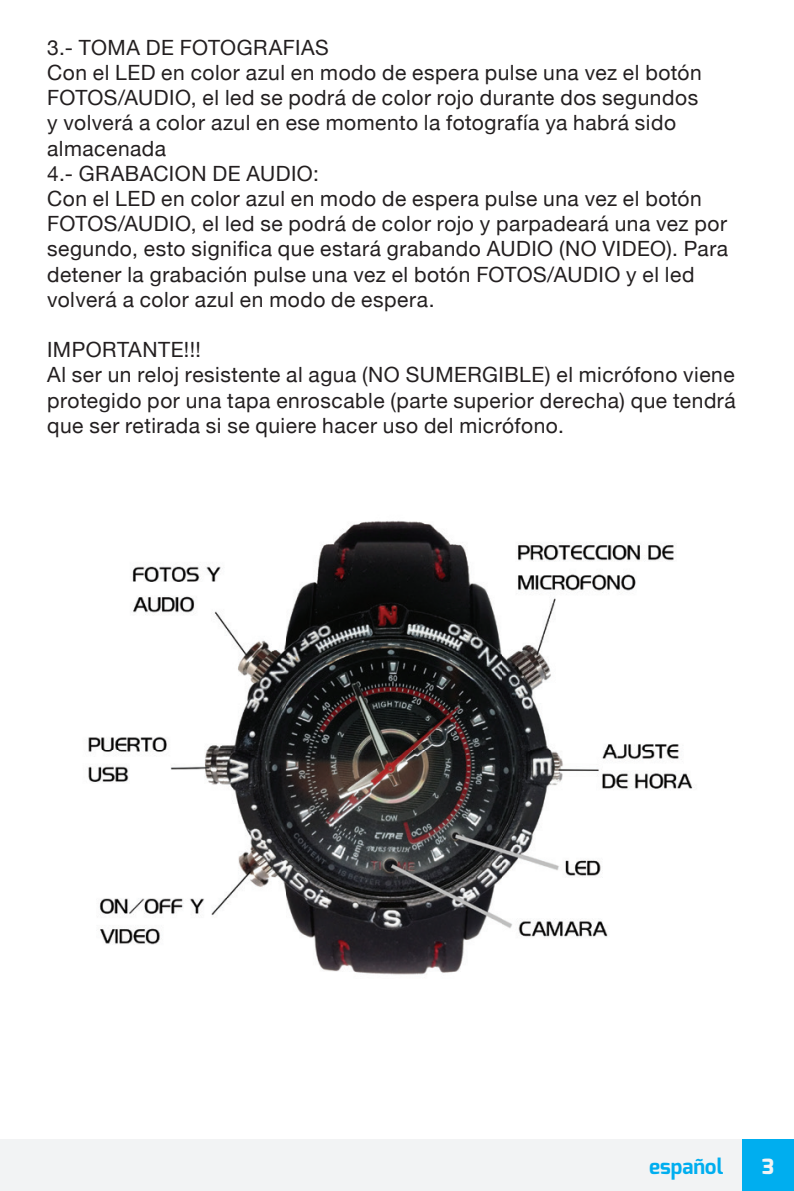
<style>
.page{position:relative;width:794px;height:1191px;background:#fff}
.page>*{position:absolute;margin:0;border:0;box-sizing:border-box;transform-origin:0 0}
.t1{font:21px/25.2px "Helvetica Neue";letter-spacing:.025em;color:#231f20}
.t2{font:700 21px "Exo";color:#00aeef}
.t3{font:800 21px "Exo";color:#f2f3f4}
</style>
<div class="page">
<div style="left:0;top:1139px;width:794px;height:52px;background:#f2f3f4"></div>
<div style="left:742px;top:1139px;width:52px;height:52px;background:#00aeef"></div>
<img style="left:88px;top:520px;width:605px;height:455px">
<p class="t1" style="left:47px;top:36px;width:682px">3.- TOMA DE FOTOGRAFIAS<br>Con el LED en color azul en modo de espera pulse una vez el botón FOTOS/AUDIO, el led se podrá de color rojo durante dos segundos<br>y volverá a color azul en ese momento la fotografía ya habrá sido almacenada<br>4.- GRABACION DE AUDIO:<br>Con el LED en color azul en modo de espera pulse una vez el botón FOTOS/AUDIO, el led se podrá de color rojo y parpadeará una vez por segundo, esto significa que estará grabando AUDIO (NO VIDEO). Para detener la grabación pulse una vez el botón FOTOS/AUDIO y el led volverá a color azul en modo de espera.</p>
<p class="t1" style="left:47px;top:338px;width:690px">IMPORTANTE!!!<br>Al ser un reloj resistente al agua (NO SUMERGIBLE) el micrófono viene protegido por una tapa enroscable (parte superior derecha) que tendrá que ser retirada si se quiere hacer uso del micrófono.</p>
<p class="t2" style="left:649px;top:1152px;width:76px">español</p>
<p class="t3" style="left:762px;top:1152px;width:14px">3</p>
</div>
